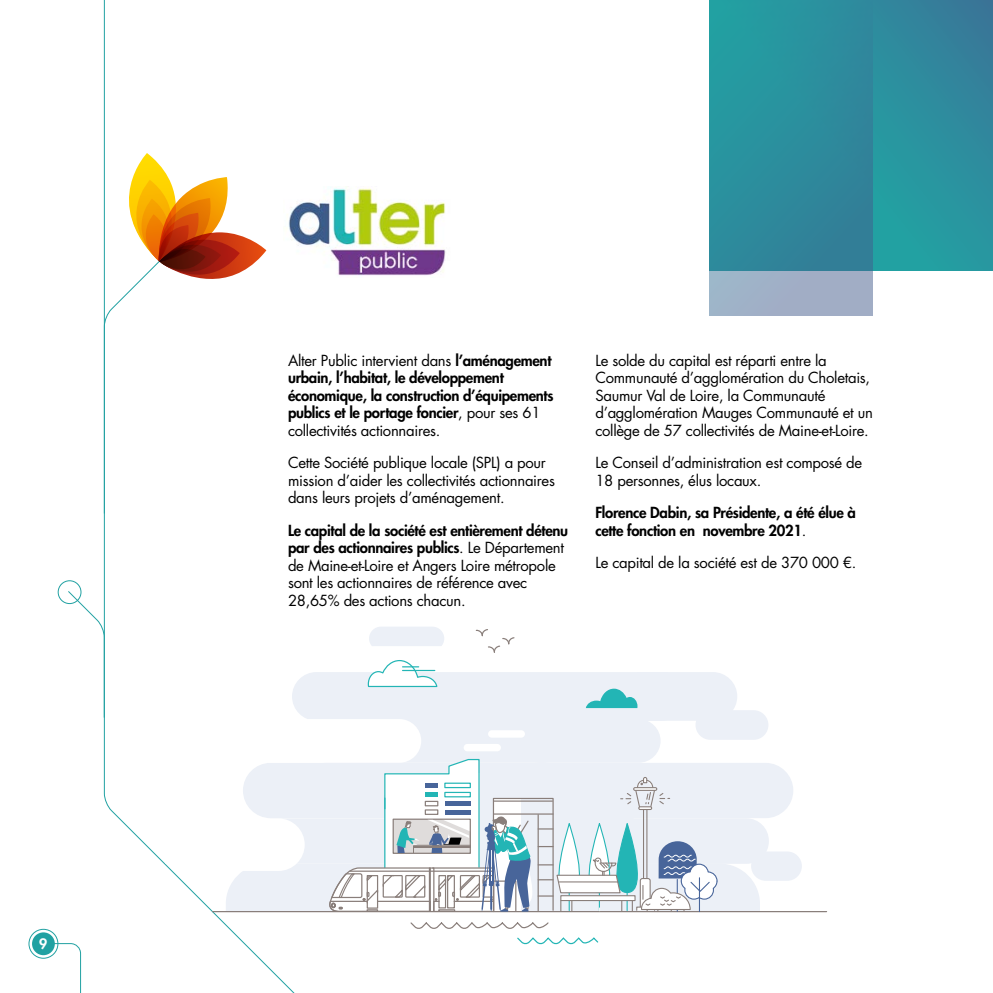
<style>
.page{position:relative;width:993px;height:993px;background:#fff}
.page>*{position:absolute;margin:0;border:0;box-sizing:border-box;transform-origin:0 0}
.t1{font:14.88px/17.5px "Futura Std";letter-spacing:-.02em;color:#000}
.t2{font:800 14.88px/17.5px "Futura Std";letter-spacing:-.02em;color:#000}
.t3{font:800 14px "Futura Std";color:#fff}
.s1{font-weight:400}
.s2{font-weight:800}
</style>
<div class="page">
<div style="left:29px;top:928px;width:29px;height:30px;border:1px solid #21a1a2;border-radius:50%"></div>
<svg style="left:42px;top:942px;width:39px;height:50px"></svg>
<div style="left:32px;top:932px;width:23px;height:22px;background:#21a1a2;border-radius:50%"></div>
<img style="left:309px;top:187px;width:137px;height:89px">
<div style="left:709px;top:0;width:283px;height:271px;background:linear-gradient(to bottom,#357f9b,#23a0a2)"></div>
<svg style="left:103px;top:247px;width:227px;height:745px"></svg>
<svg style="left:116px;top:153px;width:193px;height:141px"></svg>
<hr style="left:104px;top:0;width:1px;height:513px;background:#21a1a2">
<div style="left:58px;top:580px;width:23px;height:23px;border:1px solid #21a1a2;border-radius:50%"></div>
<svg style="left:67px;top:590px;width:38px;height:128px"></svg>
<svg style="left:709px;top:0;width:162px;height:315px;background:#3b92a2"></svg>
<div style="left:243px;top:762px;width:550px;height:55px;background:#ecf0f7;border-radius:28px"></div>
<div style="left:292px;top:671px;width:445px;height:49px;background:#ecf0f7;border-radius:24px"></div>
<div style="left:695px;top:710px;width:73px;height:29px;background:#ecf0f7;border-radius:15px"></div>
<div style="left:750px;top:851px;width:51px;height:29px;background:#ecf0f7;border-radius:15px"></div>
<div style="left:369px;top:626px;width:75px;height:24px;background:#ecf0f7;border-radius:12px"></div>
<div style="left:361px;top:646px;width:153px;height:25px;background:#fff;border-radius:13px"></div>
<svg style="left:586px;top:688px;width:51px;height:19px"></svg>
<hr style="left:212px;top:910px;width:614px;height:1px;background:#897e7a">
<svg style="left:367px;top:660px;width:71px;height:27px"></svg>
<svg style="left:410px;top:922px;width:189px;height:23px"></svg>
<svg style="left:475px;top:629px;width:40px;height:24px"></svg>
<svg style="left:166px;top:718px;width:603px;height:193px"></svg>
<p class="t3" style="left:39px;top:934px;width:10px">9</p>
<p class="t2" style="left:288px;top:351px;width:267px"><span class="s1">Alter Public intervient dans</span> l’aménagement urbain, l’habitat, le développement économique, la construction d’équipements publics et le portage foncier<span class="s1">, pour ses 61 collectivités actionnaires.</span></p>
<p class="t1" style="left:288px;top:454px;width:268px">Cette Société publique locale (SPL) a pour mission d’aider les collectivités actionnaires dans leurs projets d’aménagement.</p>
<p class="t1" style="left:288px;top:521px;width:281px"><span class="s2">Le capital de la société est entièrement détenu par des actionnaires publics</span>. Le Département de Maine-et-Loire et Angers Loire métropole sont les actionnaires de référence avec 28,65% des actions chacun.</p>
<p class="t1" style="left:595px;top:351px;width:279px">Le solde du capital est réparti entre la Communauté d’agglomération du Choletais, Saumur Val de Loire, la Communauté d’agglomération Mauges Communauté et un collège de 57 collectivités de Maine-et-Loire.</p>
<p class="t1" style="left:595px;top:454px;width:268px">Le Conseil d’administration est composé de<br>18 personnes, élus locaux.</p>
<p class="t2" style="left:595px;top:503px;width:262px">Florence Dabin, sa Présidente, a été élue à cette fonction en novembre 2021<span class="s1">.</span></p>
<p class="t1" style="left:595px;top:553px;width:262px">Le capital de la société est de 370 000 €.</p>
</div>
